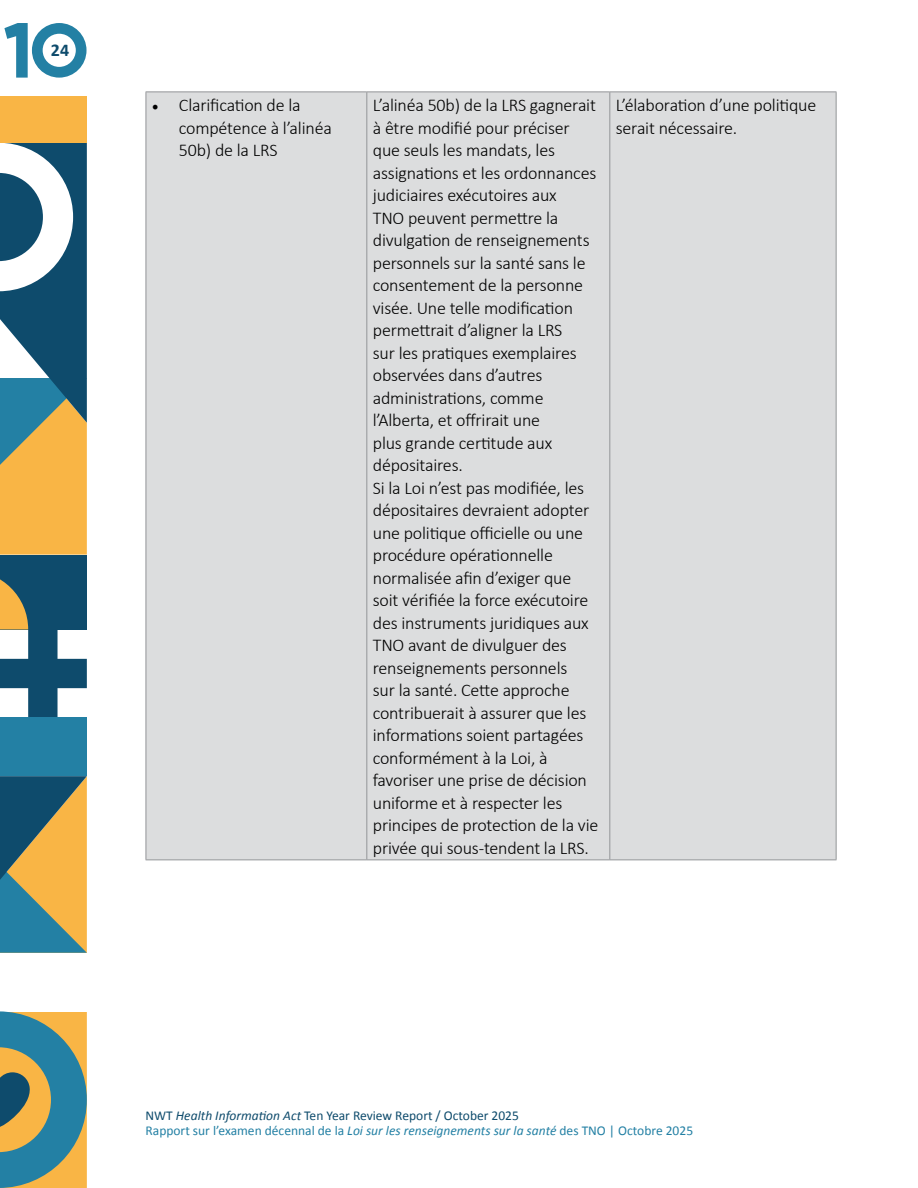
<style>
.page{position:relative;width:918px;height:1188px;background:#fff}
.page>*{position:absolute;margin:0;border:0;box-sizing:border-box;transform-origin:0 0}
.t1{font:300 18px/22.5px "Calibri";letter-spacing:-.01em;color:#000}
.t2{font:700 18px "Calibri";color:#0e4b6c}
.t3{font:13.5px/15px "Calibri";color:#2380a4}
.s1{font-family:"Minion Pro";font-weight:400}
.s2{color:#0e4b6c}
.s3{font-style:italic;color:#0e4b6c}
.s4{font-style:italic}
</style>
<div class="page">
<svg style="left:0;top:776px;width:87px;height:412px;background:#909e84"></svg>
<div style="left:0;top:718px;width:87px;height:58px;background:#2380a4"></div>
<div style="left:0;top:555px;width:87px;height:75px;background:#0e4b6c"></div>
<svg style="left:0;top:579px;width:87px;height:139px"></svg>
<svg style="left:0;top:143px;width:87px;height:412px"></svg>
<div style="left:0;top:96px;width:87px;height:47px;background:#f9b545"></div>
<svg style="left:4px;top:23px;width:83px;height:55px"></svg>
<div style="left:147px;top:93px;width:689px;height:767px;background:#dcddde"></div>
<hr style="left:146px;top:92px;width:221px;height:1px;background:#939598">
<hr style="left:146px;top:92px;width:1px;height:768px;background:#939598">
<hr style="left:367px;top:92px;width:243px;height:1px;background:#939598">
<hr style="left:366px;top:92px;width:1px;height:768px;background:#939598">
<hr style="left:610px;top:92px;width:227px;height:1px;background:#939598">
<hr style="left:609px;top:92px;width:1px;height:768px;background:#939598">
<hr style="left:836px;top:92px;width:1px;height:768px;background:#939598">
<hr style="left:146px;top:860px;width:221px;height:1px;background:#939598">
<hr style="left:367px;top:860px;width:243px;height:1px;background:#939598">
<hr style="left:610px;top:860px;width:227px;height:1px;background:#939598">
<p class="t2" style="left:51px;top:37px;width:20px">24</p>
<p class="t1" style="left:179px;top:94px;width:154px;text-indent:-27px"><span class="s1">•</span> Clarification de la compétence à l’alinéa<br>50b) de la LRS</p>
<p class="t1" style="left:373px;top:94px;width:227px">L’alinéa 50b) de la LRS gagnerait à être modifié pour préciser que seuls les mandats, les assignations et les ordonnances judiciaires exécutoires aux<br>TNO peuvent permettre la divulgation de renseignements personnels sur la santé sans le consentement de la personne visée. Une telle modification permettrait d’aligner la LRS<br>sur les pratiques exemplaires observées dans d’autres administrations, comme l’Alberta, et offrirait une<br>plus grande certitude aux dépositaires.<br>Si la Loi n’est pas modifiée, les dépositaires devraient adopter une politique officielle ou une procédure opérationnelle normalisée afin d’exiger que soit vérifiée la force exécutoire des instruments juridiques aux<br>TNO avant de divulguer des renseignements personnels<br>sur la santé. Cette approche contribuerait à assurer que les informations soient partagées conformément à la Loi, à favoriser une prise de décision uniforme et à respecter les principes de protection de la vie privée qui sous-tendent la LRS.</p>
<p class="t1" style="left:616px;top:94px;width:202px">L’élaboration d’une politique serait nécessaire.</p>
<p class="t3" style="left:146px;top:1108px;width:549px"><span class="s2">NWT</span> <span class="s3">Health Information Act</span> <span class="s2">Ten Year Review Report / October 2025<br></span>Rapport sur l’examen décennal de la <span class="s4">Loi sur les renseignements sur la santé</span> des TNO | Octobre 2025</p>
</div>
